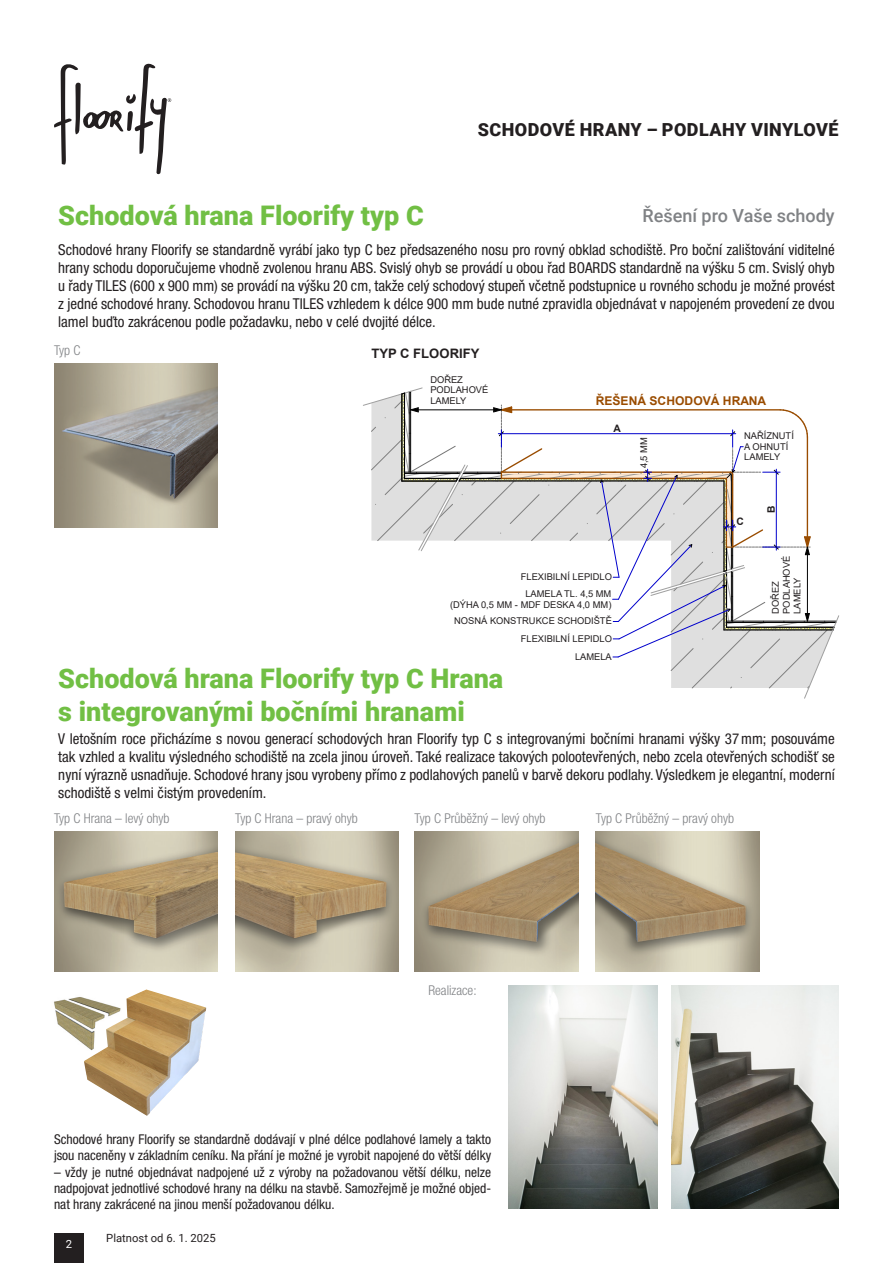
<style>
.page{position:relative;width:893px;height:1263px;background:#fff}
.page>*{position:absolute;margin:0;border:0;box-sizing:border-box;transform-origin:0 0}
.roboto_zelené{font:900 27px/32.4px "Roboto";color:#71bf44}
.třídění_nahoře_typ_podlahy{font:900 18px "Roboto";letter-spacing:.025em;color:#231f20}
.roboto_12_medium_šedé_minusky{font:500 18px "Roboto";color:#808285}
.texty_tabulka_7_5_b_condensed{font:condensed 15px/18px "Helvetica Neue LT Pro";color:#231f20;text-align:justify}
.tučné_con_9{font:condensed 13.5px/16.2px "Helvetica Neue LT Pro";color:#231f20}
.popisek_pod_obr{font:300 condensed 13.5px "Helvetica Neue LT Pro";color:#808285}
.texty_tabulka_7_5_b_condensed-2{font:300 condensed 13.5px "Helvetica Neue LT Pro";color:#808285}
.t1{font:700 13.05px "Arial";color:#231f20}
.t2{font:700 12.15px "Arial";color:#9a4c00}
.t3{font:11.25px "Roboto";color:#231f20}
.t4{font:11.25px "Roboto";color:#fff}
.t5{font:700 10.2px "Arial";color:#231f20}
.t6{font:9.3px/10.6px "Arial";color:#231f20}
</style>
<div class="page">
<div style="left:54px;top:1233px;width:30px;height:30px;background:#231f20"></div>
<svg style="left:54px;top:64px;width:117px;height:110px"></svg>
<img style="left:508px;top:986px;width:149px;height:223px">
<img style="left:672px;top:986px;width:167px;height:223px">
<img style="left:54px;top:831px;width:164px;height:140px">
<img style="left:415px;top:831px;width:163px;height:140px">
<img style="left:235px;top:831px;width:164px;height:140px">
<img style="left:596px;top:831px;width:163px;height:140px">
<img style="left:54px;top:364px;width:164px;height:163px">
<img style="left:54px;top:997px;width:30px;height:48px">
<img style="left:84px;top:989px;width:122px;height:127px">
<svg style="left:363px;top:388px;width:476px;height:310px"></svg>
<p class="třídění_nahoře_typ_podlahy" style="left:478px;top:117px;width:362px">SCHODOVÉ HRANY – PODLAHY VINYLOVÉ</p>
<p class="roboto_zelené" style="left:58px;top:198px;width:367px">Schodová hrana Floorify typ C</p>
<p class="roboto_12_medium_šedé_minusky" style="left:642px;top:202px;width:194px">Řešení pro Vaše schody</p>
<p class="texty_tabulka_7_5_b_condensed" style="left:58px;top:240px;width:778px">Schodové hrany Floorify se standardně vyrábí jako typ C bez předsazeného nosu pro rovný obklad schodiště. Pro boční zalištování viditelné hrany schodu doporučujeme vhodně zvolenou hranu ABS. Svislý ohyb se provádí u obou řad BOARDS standardně na výšku 5 cm. Svislý ohyb u řady TILES (600 x 900 mm) se provádí na výšku 20 cm, takže celý schodový stupeň včetně podstupnice u rovného schodu je možné provést z jedné schodové hrany. Schodovou hranu TILES vzhledem k délce 900 mm bude nutné zpravidla objednávat v napojeném provedení ze dvou lamel buďto zakrácenou podle požadavku, nebo v celé dvojité délce.</p>
<p class="popisek_pod_obr" style="left:54px;top:342px;width:28px">Typ C</p>
<p class="t1" style="left:371px;top:344px;width:109px">TYP C FLOORIFY</p>
<p class="t6" style="left:430px;top:374px;width:59px">DOŘEZ<br>PODLAHOVÉ<br>LAMELY</p>
<p class="t2" style="left:596px;top:392px;width:172px">ŘEŠENÁ SCHODOVÁ HRANA</p>
<p class="t5" style="left:613px;top:421px;width:9px">A</p>
<p class="t6" style="left:639px;top:468px;width:33px;rotate:-90deg">4,5 MM</p>
<p class="t6" style="left:744px;top:430px;width:51px">NAŘÍZNUTÍ<br>A OHNUTÍ<br>LAMELY</p>
<p class="t5" style="left:736px;top:514px;width:9px">C</p>
<p class="t5" style="left:764px;top:513px;width:9px;rotate:-90deg">B</p>
<p class="t6" style="left:521px;top:572px;width:93px">FLEXIBILNÍ LEPIDLO</p>
<p class="t6" style="left:450px;top:588px;width:163px;text-align:right">LAMELA TL. 4,5 MM<br>(DÝHA 0,5 MM - MDF DESKA 4,0 MM)</p>
<p class="t6" style="left:454px;top:616px;width:159px">NOSNÁ KONSTRUKCE SCHODIŠTĚ</p>
<p class="t6" style="left:575px;top:651px;width:38px">LAMELA</p>
<p class="t6" style="left:521px;top:633px;width:93px">FLEXIBILNÍ LEPIDLO</p>
<p class="t6" style="left:770px;top:614px;width:59px;rotate:-90deg">DOŘEZ<br>PODLAHOVÉ<br>LAMELY</p>
<p class="roboto_zelené" style="left:58px;top:661px;width:446px">Schodová hrana Floorify typ C Hrana s integrovanými bočními hranami</p>
<p class="texty_tabulka_7_5_b_condensed" style="left:58px;top:729px;width:778px">V letošním roce přicházíme s novou generací schodových hran Floorify typ C s integrovanými bočními hranami výšky 37mm; posouváme tak vzhled a kvalitu výsledného schodiště na zcela jinou úroveň. Také realizace takových polootevřených, nebo zcela otevřených schodišť se nyní výrazně usnadňuje. Schodové hrany jsou vyrobeny přímo z podlahových panelů v barvě dekoru podlahy. Výsledkem je elegantní, moderní schodiště s velmi čistým provedením.</p>
<p class="popisek_pod_obr" style="left:54px;top:810px;width:117px">Typ C Hrana – levý ohyb</p>
<p class="popisek_pod_obr" style="left:235px;top:810px;width:124px">Typ C Hrana – pravý ohyb</p>
<p class="popisek_pod_obr" style="left:415px;top:810px;width:132px">Typ C Průběžný – levý ohyb</p>
<p class="popisek_pod_obr" style="left:596px;top:810px;width:140px">Typ C Průběžný – pravý ohyb</p>
<p class="texty_tabulka_7_5_b_condensed-2" style="left:428px;top:983px;width:50px">Realizace:</p>
<p class="tučné_con_9" style="left:54px;top:1131px;width:439px">Schodové hrany Floorify se standardně dodávají v plné délce podlahové lamely a takto jsou naceněny v základním ceníku. Na přání je možné je vyrobit napojené do větší délky</p>
<p class="tučné_con_9" style="left:54px;top:1163px;width:439px;text-align:justify">– vždy je nutné objednávat nadpojené už z výroby na požadovanou větší délku, nelze nadpojovat jednotlivé schodové hrany na délku na stavbě. Samozřejmě je možné objed&shy;nat hrany zakrácené na jinou menší požadovanou délku.</p>
<p class="t4" style="left:66px;top:1236px;width:8px">2</p>
<p class="t3" style="left:106px;top:1230px;width:111px">Platnost od 6. 1. 2025</p>
</div>
